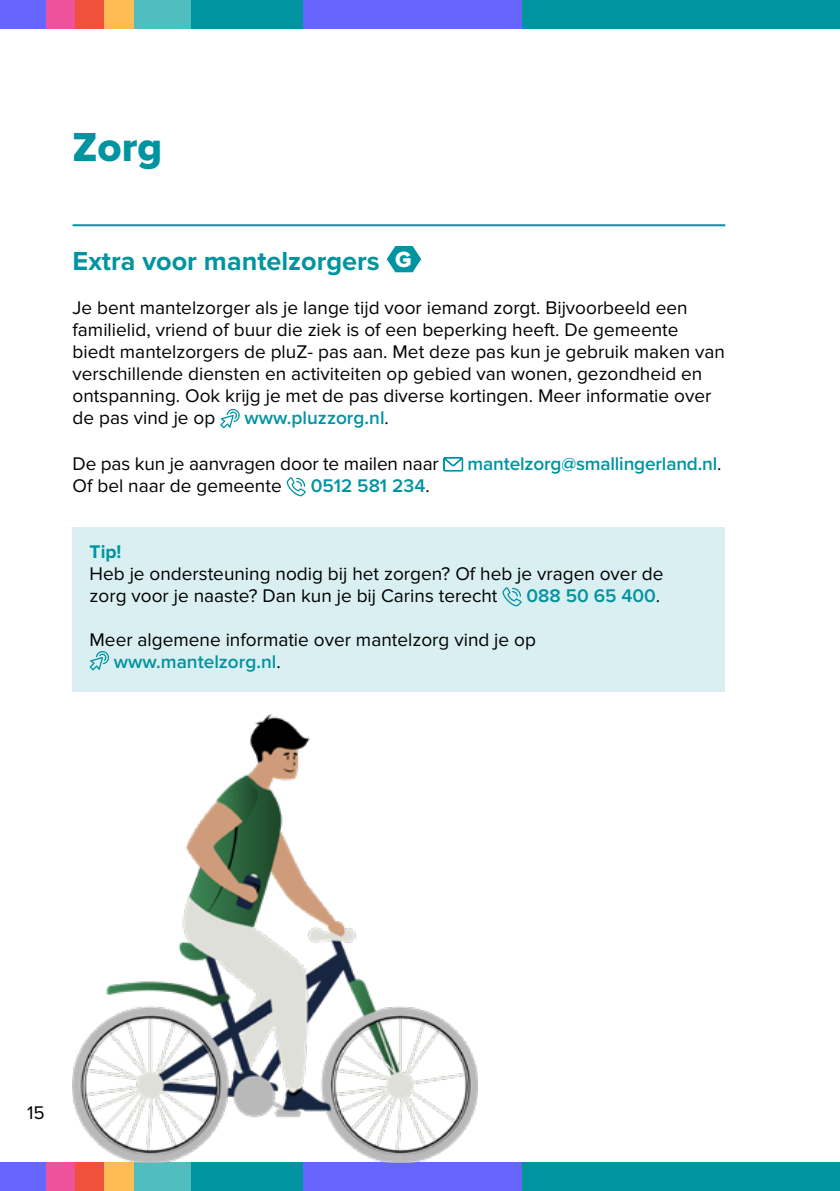
<style>
.page{position:relative;width:840px;height:1191px;background:#fff}
.page>*{position:absolute;margin:0;border:0;box-sizing:border-box;transform-origin:0 0}
.t1{font:42px "Proxima Nova Extrabld";color:#0094a1}
.t2{font:700 27px "Proxima Nova";color:#0094a1}
.t3{font:19px/22px "Proxima Nova";color:#000}
.t4{font:600 19px "Proxima Nova";letter-spacing:-.005em;color:#0094a1}
.t5{font:700 19px "Proxima Nova";color:#0094a1}
.s1{font-family:"Proxima Nova Extrabld";font-weight:400;font-size:22.8px;color:#fff}
.s2{font-weight:400;color:#000}
.s3{font-weight:600;color:#0094a1}
</style>
<div class="page">
<div style="left:72px;top:527px;width:652px;height:165px;background:#d9eff1"></div>
<hr style="left:72px;top:224px;width:652px;height:2px;background:#0094a1">
<svg style="left:386px;top:246px;width:35px;height:26px"></svg>
<svg style="left:220px;top:409px;width:20px;height:19px"></svg>
<svg style="left:443px;top:457px;width:20px;height:14px"></svg>
<svg style="left:286px;top:477px;width:20px;height:19px"></svg>
<svg style="left:502px;top:587px;width:19px;height:19px"></svg>
<svg style="left:89px;top:651px;width:20px;height:19px"></svg>
<div style="left:0;top:0;width:46px;height:28px;background:#66f"></div>
<div style="left:46px;top:0;width:29px;height:28px;background:#ef529d"></div>
<div style="left:75px;top:0;width:30px;height:28px;background:#f0513a"></div>
<div style="left:105px;top:0;width:29px;height:28px;background:#ffbc54"></div>
<div style="left:134px;top:0;width:57px;height:28px;background:#4fbebf"></div>
<div style="left:191px;top:0;width:112px;height:28px;background:#0094a1"></div>
<div style="left:303px;top:0;width:219px;height:28px;background:#66f"></div>
<div style="left:522px;top:0;width:317px;height:28px;background:#0094a1"></div>
<div style="left:0;top:1162px;width:46px;height:29px;background:#66f"></div>
<div style="left:46px;top:1162px;width:29px;height:29px;background:#ef529d"></div>
<div style="left:75px;top:1162px;width:30px;height:29px;background:#f0513a"></div>
<div style="left:105px;top:1162px;width:29px;height:29px;background:#ffbc54"></div>
<div style="left:134px;top:1162px;width:57px;height:29px;background:#4fbebf"></div>
<div style="left:191px;top:1162px;width:112px;height:29px;background:#0094a1"></div>
<div style="left:303px;top:1162px;width:219px;height:29px;background:#66f"></div>
<div style="left:522px;top:1162px;width:317px;height:29px;background:#0094a1"></div>
<img style="left:72px;top:714px;width:405px;height:448px">
<h1 class="t1" style="left:72px;top:128px;width:91px">Zorg</h1>
<h2 class="t2" style="left:72px;top:246px;width:340px">Extra voor mantelzorgers <span class="s1">G</span></h2>
<p class="t3" style="left:72px;top:297px;width:653px">Je bent mantelzorger als je lange tijd voor iemand zorgt. Bijvoorbeeld een familielid, vriend of buur die ziek is of een beperking heeft. De gemeente biedt mantelzorgers de pluZ- pas aan. Met deze pas kun je gebruik maken van verschillende diensten en activiteiten op gebied van wonen, gezondheid en ontspanning. Ook krijg je met de pas diverse kortingen. Meer informatie over de pas vind je op</p>
<p class="t4" style="left:244px;top:404px;width:143px">www.pluzzorg.nl<span class="s2">.</span></p>
<p class="t3" style="left:72px;top:453px;width:367px">De pas kun je aanvragen door te mailen naar</p>
<p class="t4" style="left:467px;top:450px;width:253px">mantelzorg@smallingerland.nl<span class="s2">.</span></p>
<p class="t3" style="left:72px;top:475px;width:210px">Of bel naar de gemeente</p>
<p class="t4" style="left:310px;top:472px;width:118px">0512 581 234<span class="s2">.</span></p>
<p class="t5" style="left:90px;top:541px;width:33px">Tip!</p>
<p class="t3" style="left:90px;top:563px;width:575px">Heb je ondersteuning nodig bij het zorgen? Of heb je vragen over de zorg voor je naaste? Dan kun je bij Carins terecht</p>
<p class="t4" style="left:526px;top:582px;width:133px">088 50 65 400<span class="s2">.</span></p>
<p class="t3" style="left:114px;top:629px;width:423px;text-indent:-24px">Meer algemene informatie over mantelzorg vind je op <span class="s3">www.mantelzorg.nl</span>.</p>
<p class="t3" style="left:27px;top:1102px;width:19px">15</p>
</div>
